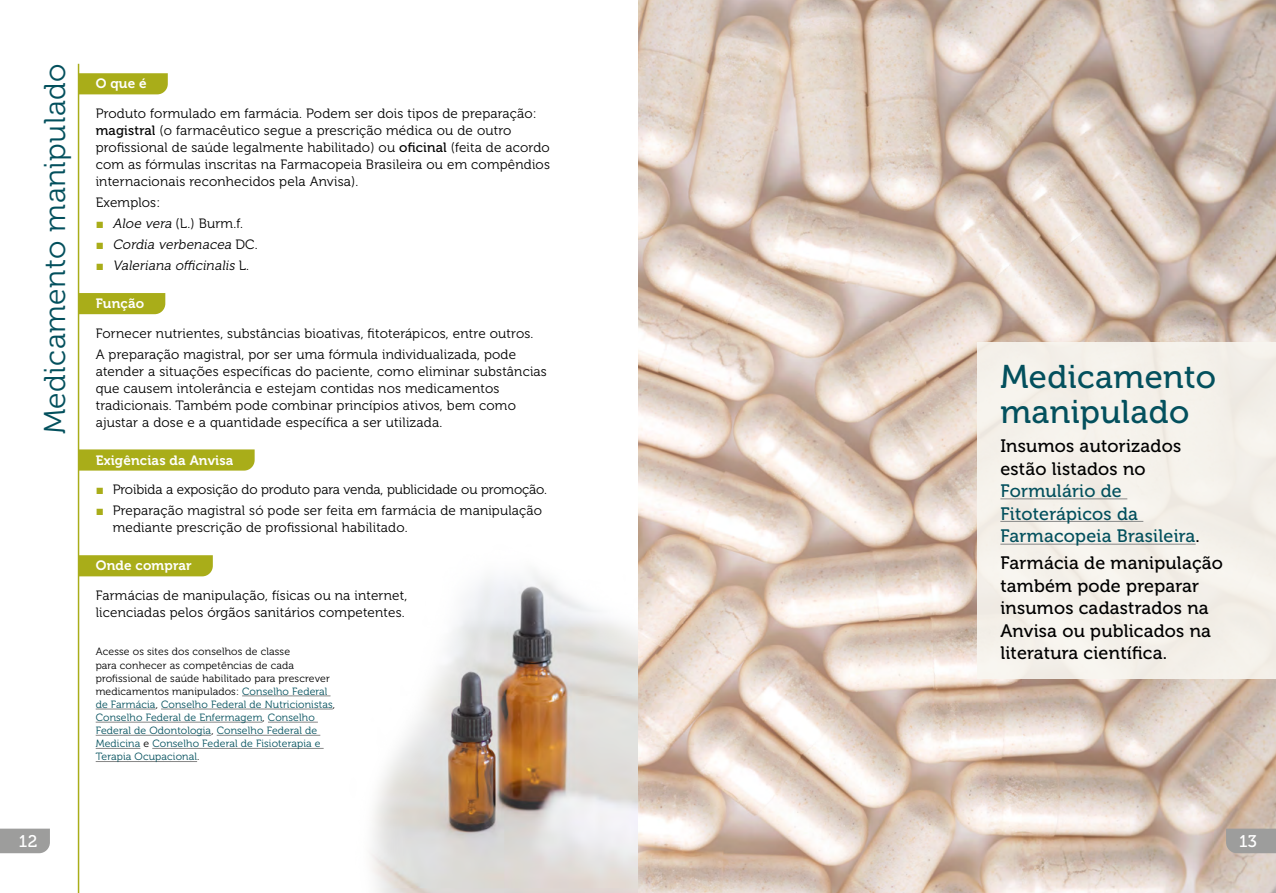
<style>
.page{position:relative;width:1276px;height:893px;background:#fff}
.page>*{position:absolute;margin:0;border:0;box-sizing:border-box;transform-origin:0 0}
.t1{font:32.85px/35.2px "Museo 500";letter-spacing:.015em;color:#03505d}
.t2{font:30px "Museo 300";letter-spacing:.015em;color:#03505d}
.t3{font:18px/22.5px "Museo 500";letter-spacing:.015em;color:#000}
.t4{font:18px/22.6px "Museo 500";letter-spacing:.015em;color:#03505d}
.t5{font:16.8px "Museo 500";color:#fff}
.t6{font:13.5px/16.8px "Museo 300";letter-spacing:.015em;color:#000}
.t7{font:13.5px "Museo 300";letter-spacing:-.005em;color:#000}
.t8{font:italic 13.5px "Museo 300";color:#000}
.t9{font:13.5px "Museo 700";letter-spacing:.015em;color:#fff}
.t10{font:10.5px/13.2px "Museo 300";letter-spacing:.015em;color:#03505d}
.s1{font-family:"Museo 500"}
.s2{font-family:"Arial";color:#a9ad19}
.s3{font-style:italic}
.s4{font-family:"Arial";font-style:normal;color:#a9ad19}
.s5{font-style:normal}
.s6{color:#000}
</style>
<div class="page">
<img style="left:313px;top:573px;width:325px;height:320px">
<div style="left:79px;top:73px;width:89px;height:21px;background:#a9ad19"></div>
<div style="left:79px;top:293px;width:86px;height:21px;background:#a9ad19"></div>
<svg style="left:79px;top:449px;width:176px;height:22px;background:#acb023"></svg>
<div style="left:79px;top:555px;width:134px;height:21px;background:#a9ad19"></div>
<hr style="left:242px;top:696px;width:88px;height:1px;background:#878787">
<hr style="left:96px;top:709px;width:60px;height:1px;background:#878787">
<hr style="left:161px;top:709px;width:172px;height:1px;background:#878787">
<hr style="left:96px;top:722px;width:166px;height:1px;background:#878787">
<hr style="left:268px;top:722px;width:50px;height:1px;background:#878787">
<hr style="left:96px;top:735px;width:115px;height:1px;background:#878787">
<hr style="left:217px;top:735px;width:103px;height:1px;background:#878787">
<hr style="left:96px;top:748px;width:44px;height:1px;background:#878787">
<hr style="left:152px;top:748px;width:172px;height:1px;background:#878787">
<hr style="left:96px;top:761px;width:101px;height:1px;background:#878787">
<hr style="left:78px;top:64px;width:1px;height:829px;background:#a9ad19">
<img style="left:638px;top:0;width:638px;height:893px">
<div style="left:977px;top:342px;width:299px;height:337px;background:#f8f6f0"></div>
<hr style="left:1000px;top:498px;width:127px;height:1px;background:#878787">
<hr style="left:1000px;top:521px;width:143px;height:1px;background:#878787">
<hr style="left:1000px;top:544px;width:195px;height:1px;background:#878787">
<svg style="left:1226px;top:829px;width:50px;height:24px"></svg>
<svg style="left:0;top:829px;width:50px;height:24px"></svg>
<h2 class="t2" style="left:39px;top:434px;width:372px;rotate:-90deg">Medicamento manipulado</h2>
<p class="t9" style="left:96px;top:76px;width:52px">O que é</p>
<p class="t6" style="left:96px;top:105px;width:456px">Produto formulado em farmácia. Podem ser dois tipos de preparação: <span class="s1">magistral</span> (o farmacêutico segue a prescrição médica ou de outro profissional de saúde legalmente habilitado) ou <span class="s1">oficinal</span> (feita de acordo com as fórmulas inscritas na Farmacopeia Brasileira ou em compêndios internacionais reconhecidos pela Anvisa).</p>
<p class="t6" style="left:96px;top:194px;width:66px">Exemplos:</p>
<p class="t6" style="left:96px;top:215px;width:149px"><span class="s2">■</span> <span class="s3">Aloe vera</span> (L.) Burm.f.</p>
<p class="t8" style="left:96px;top:237px;width:163px"><span class="s4">■</span> Cordia verbenacea <span class="s5">D C .</span></p>
<p class="t8" style="left:96px;top:258px;width:155px"><span class="s4">■</span> Valeriana officinalis <span class="s5">L .</span></p>
<p class="t9" style="left:96px;top:296px;width:50px">Função</p>
<p class="t6" style="left:96px;top:323px;width:439px;line-height:21.1px">Fornecer nutrientes, substâncias bioativas, fitoterápicos, entre outros.<br>A preparação magistral, por ser uma fórmula individualizada, pode</p>
<p class="t6" style="left:96px;top:363px;width:453px">atender a situações específicas do paciente, como eliminar substâncias que causem intolerância e estejam contidas nos medicamentos tradicionais. Também pode combinar princípios ativos, bem como ajustar a dose e a quantidade específica a ser utilizada.</p>
<p class="t9" style="left:96px;top:452px;width:139px">Exigências da Anvisa</p>
<p class="t7" style="left:96px;top:482px;width:453px"><span class="s2">■</span> Proibida a exposição do produto para venda, publicidade ou promoção.</p>
<p class="t6" style="left:113px;top:503px;width:431px;text-indent:-17px"><span class="s2">■</span> Preparação magistral só pode ser feita em farmácia de manipulação mediante prescrição de profissional habilitado.</p>
<p class="t9" style="left:96px;top:558px;width:97px">Onde comprar</p>
<p class="t6" style="left:96px;top:587px;width:313px">Farmácias de manipulação, físicas ou na internet, licenciadas pelos órgãos sanitários competentes.</p>
<p class="t10" style="left:96px;top:645px;width:241px"><span class="s6">Acesse os sites dos conselhos de classe<br>para conhecer as competências de cada profissional de saúde habilitado para prescrever medicamentos manipulados:</span> Conselho Federal de Farmácia<span class="s6">,</span> Conselho Federal de Nutricionistas<span class="s6">, </span>Conselho Federal de Enfermagem<span class="s6">,</span> Conselho Federal de Odontologia<span class="s6">,</span> Conselho Federal de Medicina <span class="s6">e</span> Conselho Federal de Fisioterapia e Terapia Ocupacional<span class="s6">.</span></p>
<h1 class="t1" style="left:1000px;top:360px;width:217px">Medicamento manipulado</h1>
<h3 class="t3" style="left:1000px;top:435px;width:182px">Insumos autorizados estão listados no</h3>
<h3 class="t4" style="left:1000px;top:480px;width:201px">Formulário de<br>Fitoterápicos da<br>Farmacopeia Brasileira<span class="s6">.</span></h3>
<h3 class="t3" style="left:1000px;top:552px;width:224px">Farmácia de manipulação também pode preparar insumos cadastrados na<br>Anvisa ou publicados na literatura científica.</h3>
<p class="t5" style="left:19px;top:832px;width:20px">12</p>
<p class="t5" style="left:1239px;top:832px;width:19px">13</p>
</div>
